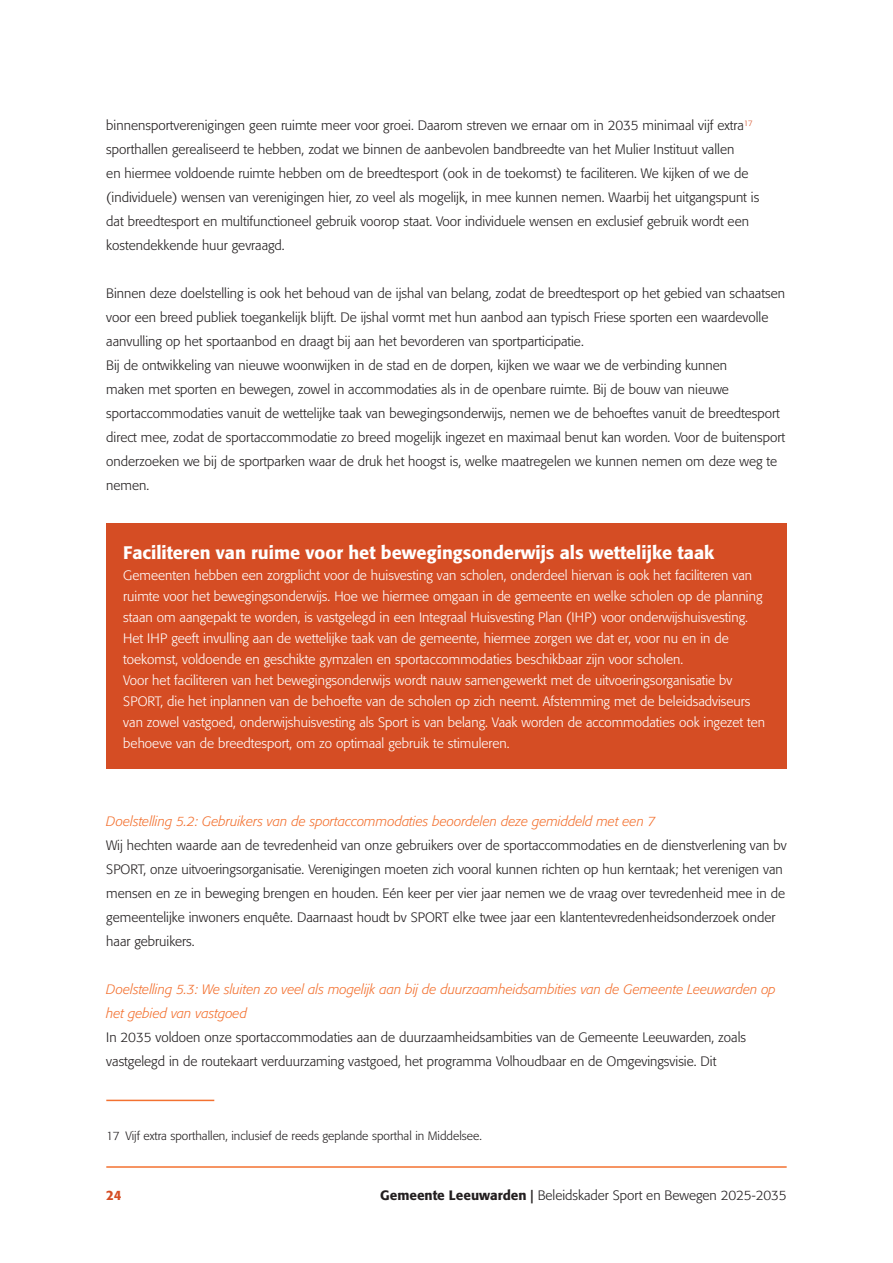
<style>
.page{position:relative;width:893px;height:1263px;background:#fff}
.page>*{position:absolute;margin:0;border:0;box-sizing:border-box;transform-origin:0 0}
.Hoofdkop_kader{font:500 18px "Formata";color:#fff}
.platte_tekst{font:300 13.5px/24px "Formata";color:#231f20}
.platte_tekst_kader{font:300 13.5px/21px "Formata";color:#fff}
.Kop_4{font:italic 300 13.5px/24px "Formata";color:#f37130}
.t1{font:500 13.5px "Formata";color:#d54d24}
.voetnoot{font:300 12px "Formata";color:#231f20}
.s1{font-weight:500}
</style>
<div class="page">
<hr style="left:106px;top:1166px;width:681px;height:2px;background:#f37130">
<div style="left:106px;top:524px;width:681px;height:56px;background:#d54d24"></div>
<div style="left:106px;top:549px;width:681px;height:136px;background:#d54d24"></div>
<div style="left:106px;top:654px;width:681px;height:115px;background:#d54d24"></div>
<hr style="left:106px;top:1100px;width:108px;height:1px;background:#f37130">
<p class="platte_tekst" style="left:106px;top:114px;width:654px">binnensportverenigingen geen ruimte meer voor groei. Daarom streven we ernaar om in 2035 minimaal vijf extra<sup>17 </sup>sporthallen gerealiseerd te hebben, zodat we binnen de aanbevolen bandbreedte van het Mulier Instituut vallen<br>en hiermee voldoende ruimte hebben om de breedtesport (ook in de toekomst) te faciliteren. We kijken of we de (individuele) wensen van verenigingen hier, zo veel als mogelijk, in mee kunnen nemen. Waarbij het uitgangspunt is dat breedtesport en multifunctioneel gebruik voorop staat. Voor individuele wensen en exclusief gebruik wordt een kostendekkende huur gevraagd.</p>
<p class="platte_tekst" style="left:106px;top:282px;width:680px">Binnen deze doelstelling is ook het behoud van de ijshal van belang, zodat de breedtesport op het gebied van schaatsen voor een breed publiek toegankelijk blijft. De ijshal vormt met hun aanbod aan typisch Friese sporten een waardevolle aanvulling op het sportaanbod en draagt bij aan het bevorderen van sportparticipatie.</p>
<p class="platte_tekst" style="left:106px;top:354px;width:680px">Bij de ontwikkeling van nieuwe woonwijken in de stad en de dorpen, kijken we waar we de verbinding kunnen<br>maken met sporten en bewegen, zowel in accommodaties als in de openbare ruimte. Bij de bouw van nieuwe sportaccommodaties vanuit de wettelijke taak van bewegingsonderwijs, nemen we de behoeftes vanuit de breedtesport direct mee, zodat de sportaccommodatie zo breed mogelijk ingezet en maximaal benut kan worden. Voor de buitensport onderzoeken we bij de sportparken waar de druk het hoogst is, welke maatregelen we kunnen nemen om deze weg te nemen.</p>
<p class="Hoofdkop_kader" style="left:123px;top:542px;width:592px">Faciliteren van ruime voor het bewegingsonderwijs als wettelijke taak</p>
<p class="platte_tekst_kader" style="left:123px;top:565px;width:641px">Gemeenten hebben een zorgplicht voor de huisvesting van scholen, onderdeel hiervan is ook het faciliteren van ruimte voor het bewegingsonderwijs. Hoe we hiermee omgaan in de gemeente en welke scholen op de planning staan om aangepakt te worden, is vastgelegd in een Integraal Huisvesting Plan (IHP) voor onderwijshuisvesting.<br>Het IHP geeft invulling aan de wettelijke taak van de gemeente, hiermee zorgen we dat er, voor nu en in de toekomst, voldoende en geschikte gymzalen en sportaccommodaties beschikbaar zijn voor scholen.</p>
<p class="platte_tekst_kader" style="left:123px;top:670px;width:643px">Voor het faciliteren van het bewegingsonderwijs wordt nauw samengewerkt met de uitvoeringsorganisatie bv SPORT, die het inplannen van de behoefte van de scholen op zich neemt. Afstemming met de beleidsadviseurs van zowel vastgoed, onderwijshuisvesting als Sport is van belang. Vaak worden de accommodaties ook ingezet ten behoeve van de breedtesport, om zo optimaal gebruik te stimuleren.</p>
<p class="Kop_4" style="left:106px;top:810px;width:551px">Doelstelling 5.2: Gebruikers van de sportaccommodaties beoordelen deze gemiddeld met een 7</p>
<p class="platte_tekst" style="left:106px;top:834px;width:682px">Wij hechten waarde aan de tevredenheid van onze gebruikers over de sportaccommodaties en de dienstverlening van bv SPORT, onze uitvoeringsorganisatie. Verenigingen moeten zich vooral kunnen richten op hun kerntaak; het verenigen van mensen en ze in beweging brengen en houden. Eén keer per vier jaar nemen we de vraag over tevredenheid mee in de gemeentelijke inwoners enquête. Daarnaast houdt bv SPORT elke twee jaar een klantentevredenheidsonderzoek onder haar gebruikers.</p>
<p class="Kop_4" style="left:106px;top:978px;width:671px">Doelstelling 5.3: We sluiten zo veel als mogelijk aan bij de duurzaamheidsambities van de Gemeente Leeuwarden op het gebied van vastgoed</p>
<p class="platte_tekst" style="left:106px;top:1026px;width:641px">In 2035 voldoen onze sportaccommodaties aan de duurzaamheidsambities van de Gemeente Leeuwarden, zoals</p>
<p class="platte_tekst" style="left:106px;top:1050px;width:611px">vastgelegd in de routekaart verduurzaming vastgoed, het programma Volhoudbaar en de Omgevingsvisie. Dit</p>
<p class="voetnoot" style="left:106px;top:1128px;width:377px">17 Vijf extra sporthallen, inclusief de reeds geplande sporthal in Middelsee.</p>
<p class="t1" style="left:106px;top:1186px;width:17px">24</p>
<p class="platte_tekst" style="left:380px;top:1183px;width:408px"><span class="s1">Gemeente Leeuwarden |</span> Beleidskader Sport en Bewegen 2025-2035</p>
</div>
